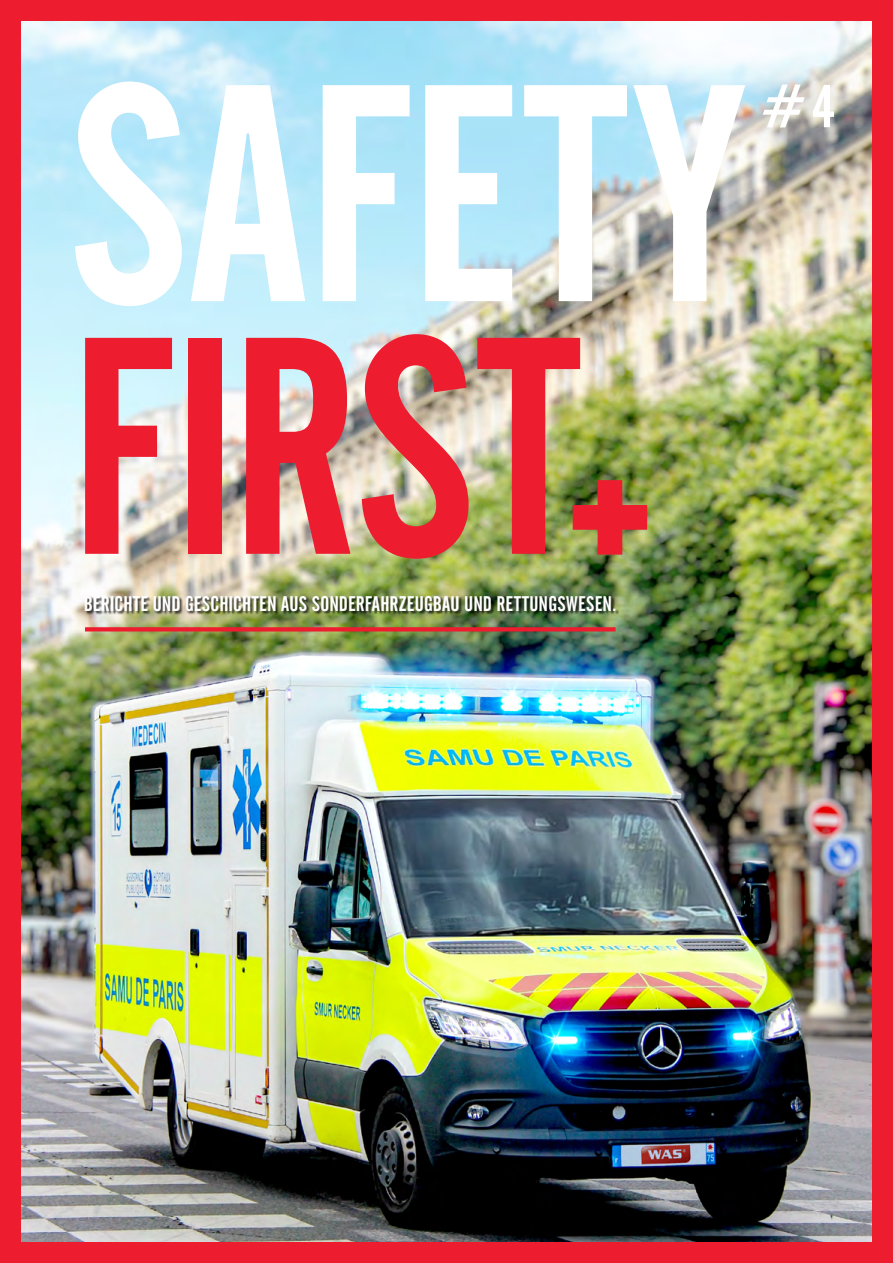
<style>
.page{position:relative;width:893px;height:1263px;background:#ed1c2f}
.page>*{position:absolute;margin:0;border:0;box-sizing:border-box;transform-origin:0 0}
.t1{font:305.85px "Alternate Gothic No 2 BT";letter-spacing:.005em;color:#fff}
.t2{font:305.85px "Alternate Gothic No 2 BT";letter-spacing:-.005em;color:#ed1c2f}
.t3{font:60px "Alternate Gothic No 2 BT";color:#fff}
.t4{font:21px "Alternate Gothic No 2 BT";letter-spacing:.01em;color:#fff}
</style>
<div class="page">
<img style="left:21px;top:21px;width:851px;height:1221px">
<div style="left:728px;top:48px;width:141px;height:115px;background:#666;opacity:.16"></div>
<img style="left:573px;top:480px;width:74px;height:75px">
<svg style="left:85px;top:627px;width:530px;height:4px"></svg>
<div style="left:86px;top:596px;width:533px;height:20px;background:#000;opacity:.75"></div>
<h1 class="t1" style="left:68px;top:25px;width:675px">SAFETY</h1>
<h1 class="t2" style="left:68px;top:278px;width:511px">FIRST</h1>
<p class="t4" style="left:84px;top:592px;width:534px">BERICHTE UND GESCHICHTEN AUS SONDERFAHRZEUGBAU UND RETTUNGSWESEN.</p>
<h2 class="t3" style="left:761px;top:73px;width:76px">#4</h2>
</div>
